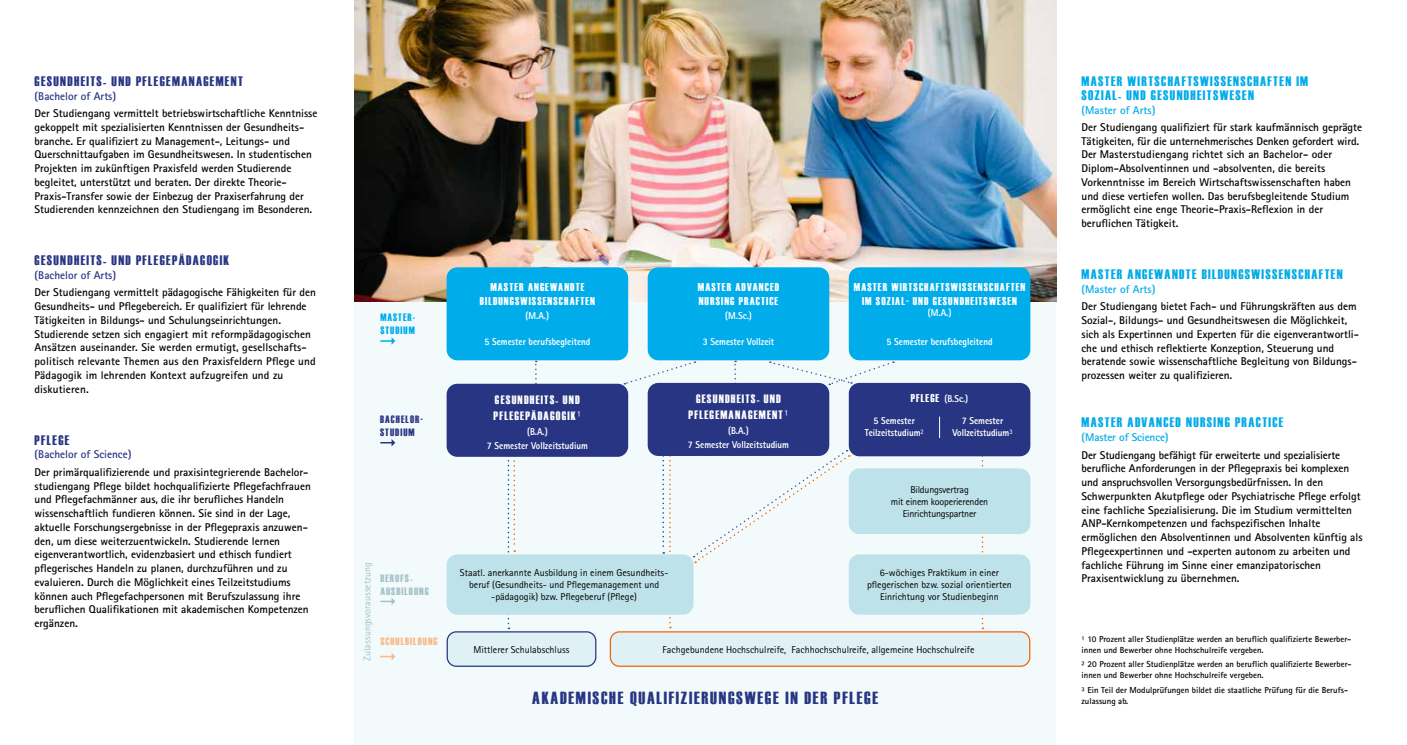
<style>
.page{position:relative;width:1407px;height:745px;background:#fff}
.page>*{position:absolute;margin:0;border:0;box-sizing:border-box;transform-origin:0 0}
.t1{font:17.5px "Haettenschweiler";letter-spacing:.1em;color:#283583}
.t2{font:13.75px/13.8px "Haettenschweiler";letter-spacing:.1em;color:#00ace9}
.t3{font:13.75px "Haettenschweiler";letter-spacing:.1em;color:#283583}
.t4{font:12.12px/16.6px "Haettenschweiler";letter-spacing:.1em;color:#fff;text-align:center}
.t5{font:700 11.25px/13.8px "Rotis Sans Serif";color:#000}
.t6{font:11.25px/13.8px "Haettenschweiler";letter-spacing:.1em;color:#fff;text-align:center}
.t7{font:700 11.25px "Rotis Sans Serif";color:#283583}
.t8{font:700 11.25px "Rotis Sans Serif";color:#00ace9}
.t9{font:10.62px/12.8px "Haettenschweiler";letter-spacing:.1em;color:#a3c2c7}
.t10{font:10.62px/13.1px "Haettenschweiler";letter-spacing:.1em;color:#283583}
.t11{font:10.62px/13.1px "Haettenschweiler";letter-spacing:.1em;color:#00ace9}
.t12{font:10.62px "Haettenschweiler";letter-spacing:.1em;color:#f8b887}
.t13{font:10px/12px "AT Rotis Sans Serif";color:#000;text-align:center}
.t14{font:800 10px/14.2px "AT Rotis Sans Serif";color:#fff;text-align:center;scale:.9 1}
.t15{font:10px/12px "AT Rotis Sans Serif";letter-spacing:-.02em;color:#000;text-align:center}
.t16{font:10px "AT Rotis Sans Serif";color:#a3c2c7}
.t17{font:700 8.75px/11.2px "Rotis Sans Serif";color:#000}
.s1{font-family:"Haettenschweiler";font-weight:400;font-size:11.25px}
.s2{font-family:"AT Rotis Sans Serif"}
.s3{font-weight:400}
</style>
<div class="page">
<div style="left:354px;top:0;width:702px;height:744px;background:#f3fafb"></div>
<img style="left:354px;top:0;width:702px;height:301px">
<svg style="left:508px;top:456px;width:7px;height:172px"></svg>
<svg style="left:981px;top:456px;width:2px;height:172px"></svg>
<svg style="left:662px;top:455px;width:9px;height:172px"></svg>
<div style="left:447px;top:631px;width:149px;height:34px;background:#e0f1f5;border-radius:9px"></div>
<div style="left:447px;top:630px;width:149px;height:36px;border:1px solid #283583;border-radius:9px"></div>
<div style="left:849px;top:554px;width:181px;height:60px;background:#bee2e9;border-radius:11px"></div>
<div style="left:849px;top:468px;width:181px;height:65px;background:#bee2e9;border-radius:11px"></div>
<div style="left:610px;top:631px;width:420px;height:34px;background:#e0f1f5;border-radius:9px"></div>
<div style="left:610px;top:630px;width:420px;height:36px;border:1px solid #ec6608;border-radius:9px"></div>
<svg style="left:380px;top:439px;width:15px;height:7px"></svg>
<svg style="left:380px;top:598px;width:15px;height:6px"></svg>
<svg style="left:380px;top:653px;width:15px;height:7px"></svg>
<div style="left:447px;top:554px;width:246px;height:60px;background:#bee2e9;border-radius:11px"></div>
<svg style="left:380px;top:337px;width:15px;height:7px"></svg>
<div style="left:849px;top:382px;width:181px;height:74px;background:#283583;border-radius:11px"></div>
<svg style="left:534px;top:360px;width:4px;height:23px"></svg>
<div style="left:447px;top:383px;width:181px;height:73px;background:#283583;border-radius:11px"></div>
<div style="left:447px;top:267px;width:181px;height:93px;background:#00ace9;border-radius:11px"></div>
<svg style="left:624px;top:361px;width:71px;height:24px"></svg>
<div style="left:648px;top:267px;width:181px;height:93px;background:#00ace9;border-radius:11px"></div>
<div style="left:849px;top:267px;width:181px;height:93px;background:#00ace9;border-radius:11px"></div>
<svg style="left:733px;top:360px;width:4px;height:20px"></svg>
<svg style="left:939px;top:416px;width:1px;height:21px"></svg>
<svg style="left:770px;top:361px;width:124px;height:24px"></svg>
<svg style="left:693px;top:449px;width:157px;height:113px"></svg>
<div style="left:648px;top:382px;width:181px;height:73px;background:#283583;border-radius:11px"></div>
<p class="t3" style="left:35px;top:73px;width:210px">GESUNDHEITS- UND PFLEGEMANAGEMENT</p>
<p class="t7" style="left:35px;top:89px;width:83px">(Bachelor of Arts)</p>
<p class="t5" style="left:35px;top:106px;width:284px">Der Studiengang vermittelt betriebswirtschaftliche Kenntnisse gekoppelt mit spezialisierten Kenntnissen der Gesundheits&shy;branche. Er qualifiziert zu Management-, Leitungs- und Querschnittaufgaben im Gesundheitswesen. In studentischen Projekten im zukünftigen Praxisfeld werden Studierende begleitet, unterstützt und beraten. Der direkte Theorie-Praxis-Transfer sowie der Einbezug der Praxiserfahrung der Studierenden kennzeichnen den Studiengang im Besonderen.</p>
<p class="t3" style="left:35px;top:252px;width:196px">GESUNDHEITS- UND PFLEGEPÄDAGOGIK</p>
<p class="t7" style="left:35px;top:268px;width:83px">(Bachelor of Arts)</p>
<p class="t5" style="left:35px;top:285px;width:283px">Der Studiengang vermittelt pädagogische Fähigkeiten für den Gesundheits- und Pflegebereich. Er qualifiziert für lehrende Tätigkeiten in Bildungs- und Schulungseinrichtungen.<br>Studierende setzen sich engagiert mit reformpädagogischen Ansätzen auseinander. Sie werden ermutigt, gesellschafts&shy;politisch relevante Themen aus den Praxisfeldern Pflege und Pädagogik im lehrenden Kontext aufzugreifen und zu diskutieren.</p>
<p class="t3" style="left:35px;top:431px;width:36px">PFLEGE</p>
<p class="t7" style="left:35px;top:447px;width:98px">(Bachelor of Science)</p>
<p class="t5" style="left:35px;top:464px;width:278px">Der primärqualifizierende und praxisintegrierende Bachelor&shy;studiengang Pflege bildet hochqualifizierte Pflegefachfrauen und Pflegefachmänner aus, die ihr berufliches Handeln wissenschaftlich fundieren können. Sie sind in der Lage, aktuelle Forschungsergebnisse in der Pflegepraxis anzuwen&shy;den, um diese weiterzuentwickeln. Studierende lernen eigenverantwortlich, evidenzbasiert und ethisch fundiert pflegerisches Handeln zu planen, durchzuführen und zu evaluieren. Durch die Möglichkeit eines Teilzeitstudiums können auch Pflegefachpersonen mit Berufszulassung ihre beruflichen Qualifikationen mit akademischen Kompetenzen ergänzen.</p>
<p class="t11" style="left:380px;top:310px;width:37px">MASTER-<br>STUDIUM</p>
<p class="t10" style="left:380px;top:411px;width:44px">BACHELOR-<br>STUDIUM</p>
<p class="t16" style="left:361px;top:660px;width:100px;rotate:-90deg">Zulassungsvoraussetzung</p>
<p class="t9" style="left:380px;top:571px;width:50px">BERUFS-<br>AUSBILDUNG</p>
<p class="t12" style="left:380px;top:635px;width:59px">SCHULBILDUNG</p>
<p class="t6" style="left:480px;top:279px;width:117px">MASTER ANGEWANDTE<br>BILDUNGSWISSENSCHAFTEN</p>
<p class="t14" style="left:526px;top:308px;width:28px">(M.A.)</p>
<p class="t14" style="left:484px;top:334px;width:119px">5 Semester berufsbegleitend</p>
<p class="t6" style="left:698px;top:279px;width:83px;text-align:left">MASTER ADVANCED<br>NURSING PRACTICE</p>
<p class="t14" style="left:725px;top:308px;width:31px">(M.Sc.)</p>
<p class="t14" style="left:703px;top:334px;width:81px">3 Semester Vollzeit</p>
<p class="t6" style="left:854px;top:279px;width:173px">MASTER WIRTSCHAFTSWISSENSCHAFTEN<br>IM SOZIAL- UND GESUNDHEITSWESEN</p>
<p class="t14" style="left:928px;top:305px;width:28px">(M.A.)</p>
<p class="t14" style="left:886px;top:334px;width:119px">5 Semester berufsbegleitend</p>
<p class="t4" style="left:495px;top:390px;width:86px">GESUNDHEITS- UND</p>
<p class="t14" style="left:911px;top:391px;width:65px"><span class="s1">PFLEGE</span> (B.Sc.)</p>
<p class="t4" style="left:493px;top:407px;width:89px">PFLEGEPÄDAGOGIK<span class="s2">¹</span></p>
<p class="t14" style="left:487px;top:423px;width:114px">(B.A.)<br>7 Semester Vollzeitstudium</p>
<p class="t4" style="left:688px;top:389px;width:101px">GESUNDHEITS- UND<br>PFLEGEMANAGEMENT<span class="s2">¹</span></p>
<p class="t14" style="left:688px;top:423px;width:114px">(B.A.)<br>7 Semester Vollzeitstudium</p>
<p class="t14" style="left:864px;top:415px;width:67px;line-height:11.2px">5 Semester<br>Teilzeitstudium<span class="s3">²</span></p>
<p class="t14" style="left:952px;top:415px;width:68px;line-height:11.2px">7 Semester<br>Vollzeitstudium<span class="s3">³</span></p>
<p class="t13" style="left:460px;top:566px;width:210px">Staatl. anerkannte Ausbildung in einem Gesundheits&shy;beruf (Gesundheits- und Pflegemanagement und -pädagogik) bzw. Pflegeberuf (Pflege)</p>
<p class="t15" style="left:891px;top:483px;width:99px">Bildungsvertrag<br>mit einem kooperierenden<br>Einrichtungspartner</p>
<p class="t13" style="left:867px;top:566px;width:146px">6-wöchiges Praktikum in einer pflegerischen bzw. sozial orientierten<br>Einrichtung vor Studienbeginn</p>
<p class="t13" style="left:473px;top:643px;width:97px">Mittlerer Schulabschluss</p>
<p class="t13" style="left:662px;top:643px;width:313px">Fachgebundene Hochschulreife, Fachhochschulreife, allgemeine Hochschulreife</p>
<h1 class="t1" style="left:532px;top:687px;width:347px">AKADEMISCHE QUALIFIZIERUNGSWEGE IN DER PFLEGE</h1>
<p class="t2" style="left:1081px;top:73px;width:228px">MASTER WIRTSCHAFTSWISSENSCHAFTEN IM<br>SOZIAL- UND GESUNDHEITSWESEN</p>
<p class="t8" style="left:1081px;top:102px;width:75px">(Master of Arts)</p>
<p class="t5" style="left:1081px;top:120px;width:282px">Der Studiengang qualifiziert für stark kaufmännisch geprägte Tätigkeiten, für die unternehmerisches Denken gefordert wird.<br>Der Masterstudiengang richtet sich an Bachelor- oder Diplom-Absolventinnen und -absolventen, die bereits Vorkenntnisse im Bereich Wirtschaftswissenschaften haben und diese vertiefen wollen. Das berufsbegleitende Studium ermöglicht eine enge Theorie-Praxis-Reflexion in der beruflichen Tätigkeit.</p>
<p class="t2" style="left:1081px;top:266px;width:262px">MASTER ANGEWANDTE BILDUNGSWISSENSCHAFTEN</p>
<p class="t8" style="left:1081px;top:282px;width:75px">(Master of Arts)</p>
<p class="t5" style="left:1081px;top:299px;width:279px">Der Studiengang bietet Fach- und Führungskräften aus dem Sozial-, Bildungs- und Gesundheitswesen die Möglichkeit, sich als Expertinnen und Experten für die eigenverantwortli&shy;che und ethisch reflektierte Konzeption, Steuerung und beratende sowie wissenschaftliche Begleitung von Bildungs&shy;prozessen weiter zu qualifizieren.</p>
<p class="t2" style="left:1081px;top:415px;width:203px">MASTER ADVANCED NURSING PRACTICE</p>
<p class="t8" style="left:1081px;top:430px;width:89px">(Master of Science)</p>
<p class="t5" style="left:1081px;top:447px;width:283px">Der Studiengang befähigt für erweiterte und spezialisierte berufliche Anforderungen in der Pflegepraxis bei komplexen und anspruchsvollen Versorgungsbedürfnissen. In den Schwerpunkten Akutpflege oder Psychiatrische Pflege erfolgt eine fachliche Spezialisierung. Die im Studium vermittelten ANP-Kernkompetenzen und fachspezifischen Inhalte ermöglichen den Absolventinnen und Absolventen künftig als Pflegeexpertinnen und -experten autonom zu arbeiten und fachliche Führung im Sinne einer emanzipatorischen Praxisentwicklung zu übernehmen.</p>
<p class="t17" style="left:1081px;top:632px;width:271px">¹ 10 Prozent aller Studienplätze werden an beruflich qualifizierte Bewerber&shy;innen und Bewerber ohne Hochschulreife vergeben.</p>
<p class="t17" style="left:1081px;top:658px;width:272px">² 20 Prozent aller Studienplätze werden an beruflich qualifizierte Bewerber&shy;innen und Bewerber ohne Hochschulreife vergeben.</p>
<p class="t17" style="left:1081px;top:683px;width:268px">³ Ein Teil der Modulprüfungen bildet die staatliche Prüfung für die Berufs&shy;zulassung ab.</p>
</div>
